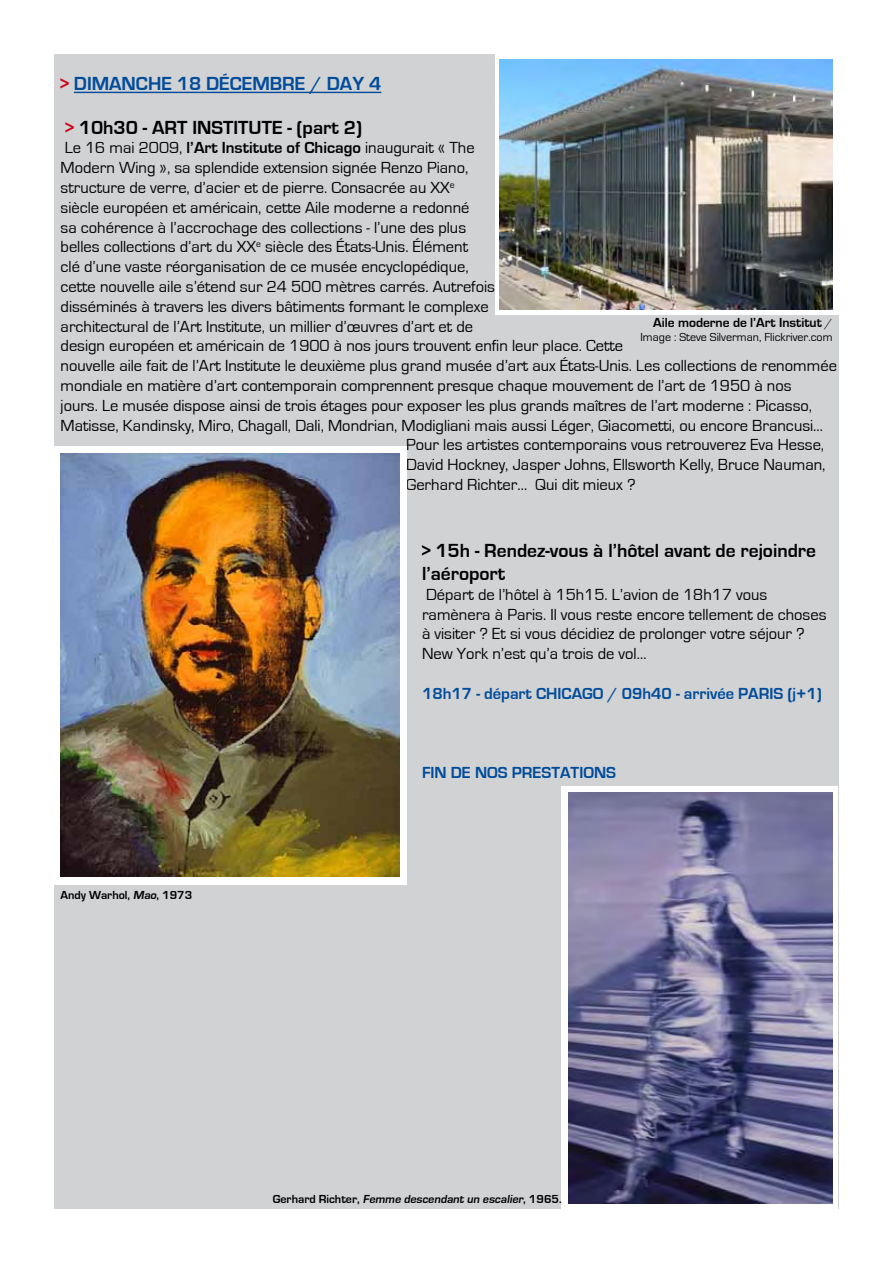
<style>
.page{position:relative;width:893px;height:1263px;background:#fff}
.page>*{position:absolute;margin:0;border:0;box-sizing:border-box;transform-origin:0 0}
.t1{font:700 19.5px/23.4px "Eurostile";color:#000}
.t2{font:700 19.5px "Eurostile";color:#004c9a}
.t3{font:16.5px/19.8px "Eurostile";color:#000}
.t4{font:700 16.5px "Eurostile";color:#004c9a}
.t5{font:700 13.5px "Eurostile";color:#000}
.t6{font:italic 700 12px "Eurostile";color:#000}
.t7{font:12px "Eurostile";color:#000}
.t8{font:700 12px "Eurostile";color:#000}
.s1{color:#cd071e}
.s2{font-weight:700}
.s3{font-weight:400;font-size:12px}
.s4{font-style:italic}
.s5{font-style:normal}
</style>
<div class="page">
<div style="left:54px;top:54px;width:784px;height:1155px;background:#d1d2d4"></div>
<hr style="left:74px;top:92px;width:307px;height:1px;background:#004c9a">
<div style="left:495px;top:53px;width:346px;height:262px;background:#fff"></div>
<img style="left:500px;top:60px;width:333px;height:249px">
<div style="left:562px;top:787px;width:276px;height:422px;background:#fff"></div>
<img style="left:568px;top:792px;width:264px;height:411px">
<div style="left:54px;top:446px;width:352px;height:438px;background:#fff"></div>
<img style="left:61px;top:453px;width:338px;height:423px">
<p class="t2" style="left:61px;top:73px;width:322px"><span class="s1">&gt;</span> dimanche 18 décembre / DAY 4</p>
<p class="t1" style="left:65px;top:116px;width:138px"><span class="s1">&gt;</span> 10h30 - ART INst</p>
<p class="t1" style="left:233px;top:116px;width:130px">itute - (part 2)</p>
<p class="t3" style="left:65px;top:138px;width:411px">Le 16 mai 2009, <span class="s2">l’Art Institute of Chicago</span> inaugurait « The</p>
<p class="t3" style="left:61px;top:158px;width:409px">Modern Wing », sa splendide extension signée Renzo Piano,</p>
<p class="t3" style="left:61px;top:178px;width:395px">structure de verre, d’acier et de pierre. Consacrée au XX<sup>e</sup></p>
<p class="t3" style="left:61px;top:198px;width:410px">siècle européen et américain, cette Aile moderne a redonné</p>
<p class="t3" style="left:61px;top:218px;width:407px">sa cohérence à l’accrochage des collections - l’une des plus</p>
<p class="t3" style="left:61px;top:237px;width:409px">belles collections d’art du XX<sup>e</sup> siècle des États-Unis. Élément</p>
<p class="t3" style="left:61px;top:257px;width:410px">clé d’une vaste réorganisation de ce musée encyclopédique,</p>
<p class="t3" style="left:61px;top:277px;width:436px">cette nouvelle aile s’étend sur 24 500 mètres carrés. Autrefois</p>
<p class="t3" style="left:61px;top:297px;width:430px">disséminés à travers les divers bâtiments formant le complexe</p>
<p class="t3" style="left:61px;top:317px;width:414px">architectural de l’Art Institute, un millier d’œuvres d’art et de</p>
<p class="t3" style="left:61px;top:336px;width:564px">design européen et américain de 1900 à nos jours trouvent enfin leur place. Cette</p>
<p class="t3" style="left:61px;top:356px;width:778px">nouvelle aile fait de l’Art Institute le deuxième plus grand musée d’art aux États-Unis. Les collections de renommée</p>
<p class="t3" style="left:61px;top:376px;width:732px">mondiale en matière d’art contemporain comprennent presque chaque mouvement de l’art de 1950 à nos</p>
<p class="t3" style="left:61px;top:396px;width:753px">jours. Le musée dispose ainsi de trois étages pour exposer les plus grands maîtres de l’art moderne : Picasso,</p>
<p class="t3" style="left:61px;top:416px;width:764px">Matisse, Kandinsky, Miro, Chagall, Dali, Mondrian, Modigliani mais aussi Léger, Giacometti, ou encore Brancusi…</p>
<p class="t3" style="left:406px;top:435px;width:420px">Pour les artistes contemporains vous retrouverez Eva Hesse,</p>
<p class="t3" style="left:406px;top:455px;width:421px">David Hockney, Jasper Johns, Ellsworth Kelly, Bruce Nauman,</p>
<p class="t3" style="left:406px;top:475px;width:231px">Gerhard Richter… Qui dit mieux ?</p>
<p class="t5" style="left:653px;top:315px;width:181px">Aile moderne de l’Art Institut <span class="s3">/</span></p>
<p class="t7" style="left:640px;top:331px;width:194px">Image : Steve Silverman, Flickriver.com</p>
<p class="t1" style="left:422px;top:539px;width:395px">&gt; 15h - Rendez-vous à l’hôtel avant de rejoindre l’aéroport</p>
<p class="t3" style="left:422px;top:585px;width:406px">Départ de l’hôtel à 15h15. L’avion de 18h17 vous ramènera à Paris. Il vous reste encore tellement de choses à visiter ? Et si vous décidiez de prolonger votre séjour ?<br>New York n’est qu’a trois de vol…</p>
<p class="t4" style="left:422px;top:684px;width:124px">18h17 - départ CHIC</p>
<p class="t4" style="left:572px;top:684px;width:252px">AGO / 09h40 - arrivée PARIS (j+1)</p>
<p class="t8" style="left:61px;top:888px;width:133px">Andy Warhol, <span class="s4">Mao</span>, 1973</p>
<p class="t4" style="left:422px;top:764px;width:196px">FIN DE NOS PRESTATIONS</p>
<p class="t6" style="left:273px;top:1192px;width:290px"><span class="s5">G e rh a rd R i c hte r,</span> Femme descendant un escalier<span class="s5">, 1 9 6 5 .</span></p>
</div>
